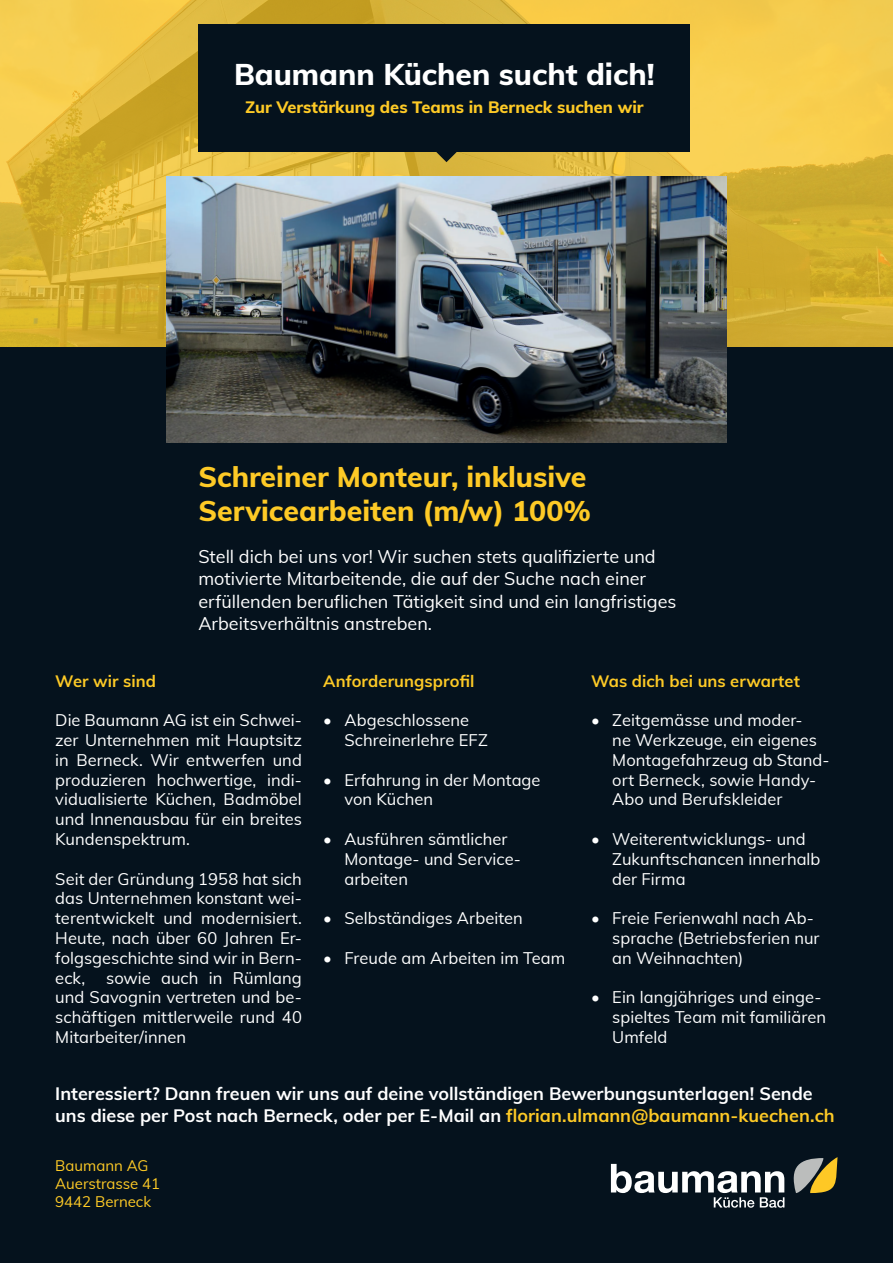
<style>
.page{position:relative;width:893px;height:1263px;background:#fff}
.page>*{position:absolute;margin:0;border:0;box-sizing:border-box;transform-origin:0 0}
.t1{font:800 30px "Muli";color:#fff}
.t2{font:800 28.5px/34.2px "Muli";color:#feca26}
.t3{font:18px/22.5px "Muli";color:#fff}
.t4{font:700 18px/22.5px "Muli";color:#fff}
.t5{font:16.5px/19.8px "Muli";letter-spacing:.005em;color:#fff}
.t6{font:700 16.5px "Muli";letter-spacing:.005em;color:#feca26}
.t7{font:800 16.5px "Muli";color:#feca26}
.t8{font:15px/18px "Muli";color:#feca26}
.s1{color:#feca26}
</style>
<div class="page">
<div style="left:0;top:346px;width:893px;height:917px;background:#05121d"></div>
<svg style="left:0;top:0;width:893px;height:346px"></svg>
<img style="left:167px;top:176px;width:559px;height:266px">
<svg style="left:611px;top:1157px;width:226px;height:51px"></svg>
<div style="left:198px;top:24px;width:492px;height:128px;background:#05121d"></div>
<svg style="left:436px;top:152px;width:21px;height:10px"></svg>
<h1 class="t1" style="left:234px;top:53px;width:422px">Baumann Küchen sucht dich!</h1>
<p class="t7" style="left:245px;top:95px;width:400px">Zur Verstärkung des Teams in Berneck suchen wir</p>
<h2 class="t2" style="left:198px;top:458px;width:394px">Schreiner Monteur, inklusive<br>Servicearbeiten (m/w) 100%</h2>
<p class="t3" style="left:198px;top:544px;width:479px">Stell dich bei uns vor! Wir suchen stets qualifizierte und motivierte Mitarbeitende, die auf der Suche nach einer erfüllenden beruflichen Tätigkeit sind und ein langfristiges Arbeitsverhältnis anstreben.</p>
<p class="t6" style="left:55px;top:668px;width:102px">Wer wir sind</p>
<p class="t5" style="left:55px;top:709px;width:248px;text-align:justify">Die Baumann AG ist ein Schwei&shy;zer Unternehmen mit Hauptsitz in Berneck. Wir entwerfen und produzieren hochwertige, indi&shy;vidualisierte Küchen, Badmöbel und Innenausbau für ein breites Kundenspektrum.</p>
<p class="t5" style="left:55px;top:868px;width:248px;text-align:justify">Seit der Gründung 1958 hat sich das Unternehmen konstant wei&shy;terentwickelt und modernisiert.<br>Heute, nach über 60 Jahren Er&shy;folgsgeschichte sind wir in Bern&shy;eck,</p>
<p class="t5" style="left:55px;top:967px;width:248px;text-align:justify;text-indent:51px">sowie auch in Rümlang und Savognin vertreten und be&shy;schäftigen mittlerweile rund 40<br>Mitarbeiter/innen</p>
<p class="t6" style="left:323px;top:668px;width:153px">Anforderungsprofil</p>
<p class="t5" style="left:344px;top:709px;width:145px;text-indent:-21px">• Abgeschlossene<br>Schreinerlehre EFZ</p>
<p class="t5" style="left:344px;top:769px;width:198px;text-indent:-21px">• Erfahrung in der Montage von Küchen</p>
<p class="t5" style="left:344px;top:828px;width:178px;text-indent:-21px">• Ausführen sämtlicher<br>Montage- und Service&shy;arbeiten</p>
<p class="t5" style="left:323px;top:907px;width:201px">• Selbständiges Arbeiten</p>
<p class="t5" style="left:323px;top:947px;width:244px">• Freude am Arbeiten im Team</p>
<p class="t6" style="left:591px;top:668px;width:210px">Was dich bei uns erwartet</p>
<p class="t5" style="left:612px;top:709px;width:219px;text-indent:-21px">• Zeitgemässe und moder-<br>ne Werkzeuge, ein eigenes<br>Montagefahrzeug ab Stand&shy;ort Berneck, sowie Handy-<br>Abo und Berufskleider</p>
<p class="t5" style="left:612px;top:828px;width:210px;text-indent:-21px">• Weiterentwicklungs- und<br>Zukunftschancen innerhalb der Firma</p>
<p class="t5" style="left:612px;top:907px;width:209px;text-indent:-21px">• Freie Ferienwahl nach Ab&shy;sprache (Betriebsferien nur an Weihnachten)</p>
<p class="t5" style="left:612px;top:987px;width:215px;text-indent:-21px">• Ein langjähriges und einge&shy;spieltes Team mit familiären<br>Umfeld</p>
<p class="t4" style="left:55px;top:1081px;width:781px">Interessiert? Dann freuen wir uns auf deine vollständigen Bewerbungsunterlagen! Sende uns diese per Post nach Berneck, oder per E-Mail an <span class="s1">florian.ulmann@baumann-kuechen.ch</span></p>
<p class="t8" style="left:55px;top:1156px;width:107px">Baumann AG<br>Auerstrasse 41<br>9442 Berneck</p>
</div>
